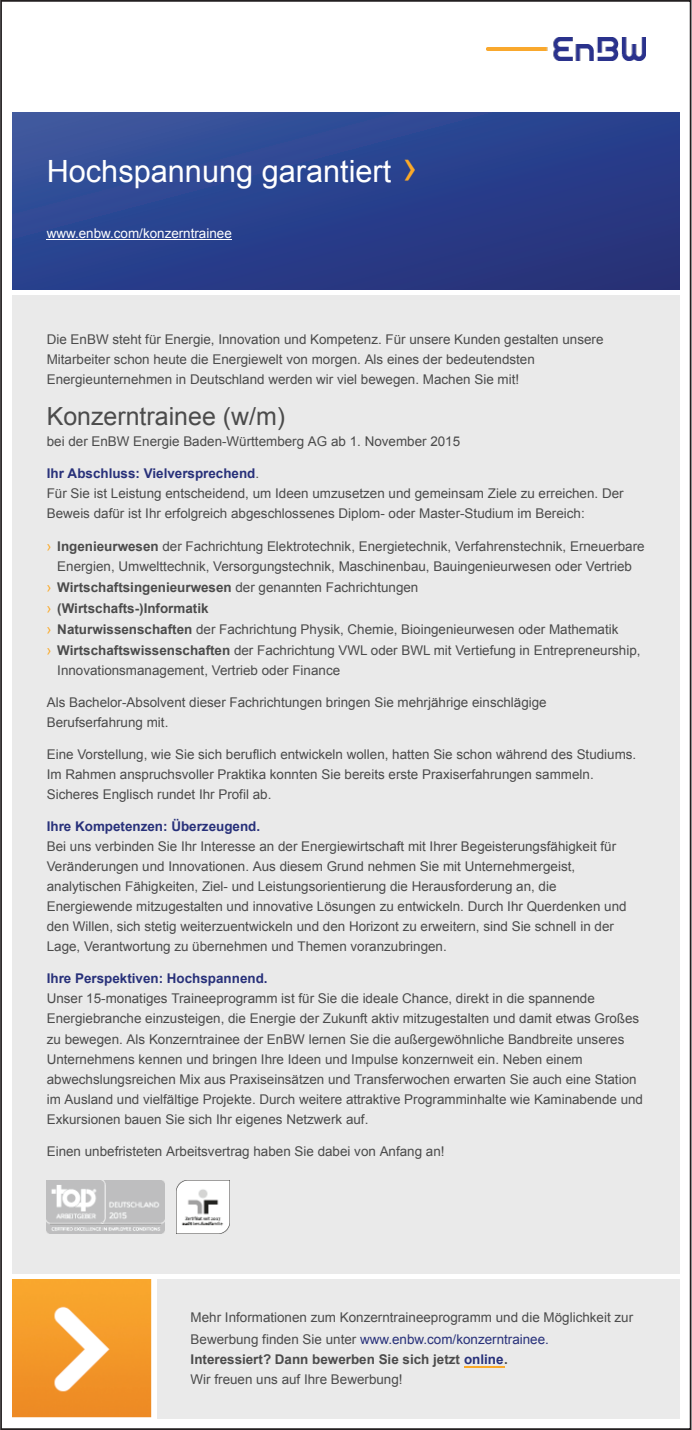
<style>
.page{position:relative;width:692px;height:1430px;background:#fff}
.page>*{position:absolute;margin:0;border:0;box-sizing:border-box;transform-origin:0 0}
.t1{font:30.62px "Arial";color:#fff}
.t2{font:24.85px "Arial";color:#4b4b4b}
.t3{font:13.47px/20.1px "Arial";color:#4b4b4b}
.t4{font:700 13.47px "Arial";color:#28317a}
.t5{font:13.47px "Arial";color:#fff}
.t6{font:700 13.47px "Arial";color:#4b4b4b}
.s1{font-size:46.02px;color:#faa928}
.s2{font-weight:700;color:#28317a}
.s3{font-size:14.35px;color:#faa928}
.s4{font-weight:700}
.s5{font-weight:400;font-size:14.35px;color:#faa928}
.s6{color:#28317a}
</style>
<div class="page">
<div style="left:12px;top:113px;width:667px;height:176px;background:linear-gradient(to right,#314d98,#263681)"></div>
<div style="left:12px;top:295px;width:667px;height:978px;background:#eaeaea"></div>
<div style="left:12px;top:1279px;width:667px;height:139px;background:#eaeaea"></div>
<img style="left:12px;top:1279px;width:144px;height:139px">
<img style="left:486px;top:38px;width:159px;height:23px">
<hr style="left:47px;top:239px;width:185px;height:1px;background:#fff">
<img style="left:47px;top:1180px;width:118px;height:53px">
<img style="left:176px;top:1180px;width:53px;height:53px">
<hr style="left:464px;top:1365px;width:40px;height:2px;background:#faa928">
<h1 class="t1" style="left:47px;top:151px;width:373px">Hochspannung garantiert <span class="s1">›</span></h1>
<p class="t5" style="left:47px;top:225px;width:186px">www.enbw.com/konzerntrainee</p>
<p class="t3" style="left:47px;top:329px;width:558px">Die EnBW steht für Energie, Innovation und Kompetenz. Für unsere Kunden gestalten unsere<br>Mitarbeiter schon heute die Energiewelt von morgen. Als eines der bedeutendsten<br>Energieunternehmen in Deutschland werden wir viel bewegen. Machen Sie mit!</p>
<h2 class="t2" style="left:47px;top:400px;width:240px">Konzerntrainee (w/m)</h2>
<p class="t3" style="left:47px;top:432px;width:415px">bei der EnBW Energie Baden-Württemberg AG ab 1. November 2015</p>
<p class="t3" style="left:47px;top:463px;width:578px"><span class="s2">Ihr Abschluss: Vielversprechend</span>.<br>Für Sie ist Leistung entscheidend, um Ideen umzusetzen und gemeinsam Ziele zu erreichen. Der<br>Beweis dafür ist Ihr erfolgreich abgeschlossenes Diplom- oder Master-Studium im Bereich:</p>
<p class="t3" style="left:47px;top:536px;width:599px"><span class="s3">›</span> <span class="s4">Ingenieurwesen</span> der Fachrichtung Elektrotechnik, Energietechnik, Verfahrenstechnik, Erneuerbare</p>
<p class="t3" style="left:57px;top:556px;width:576px">Energien, Umwelttechnik, Versorgungstechnik, Maschinenbau, Bauingenieurwesen oder Vertrieb</p>
<p class="t3" style="left:47px;top:577px;width:373px"><span class="s3">›</span> <span class="s4">Wirtschaftsingenieurwesen</span> der genannten Fachrichtungen</p>
<p class="t6" style="left:47px;top:599px;width:163px"><span class="s5">›</span> (Wirtschafts-)Informatik</p>
<p class="t3" style="left:47px;top:619px;width:573px"><span class="s3">›</span> <span class="s4">Naturwissenschaften</span> der Fachrichtung Physik, Chemie, Bioingenieurwesen oder Mathematik</p>
<p class="t3" style="left:47px;top:641px;width:595px"><span class="s3">›</span> <span class="s4">Wirtschaftswissenschaften</span> der Fachrichtung VWL oder BWL mit Vertiefung in Entrepreneurship,</p>
<p class="t3" style="left:57px;top:661px;width:284px">Innovationsmanagement, Vertrieb oder Finance</p>
<p class="t3" style="left:47px;top:692px;width:501px">Als Bachelor-Absolvent dieser Fachrichtungen bringen Sie mehrjährige einschlägige<br>Berufserfahrung mit.</p>
<p class="t3" style="left:47px;top:744px;width:591px">Eine Vorstellung, wie Sie sich beruflich entwickeln wollen, hatten Sie schon während des Studiums.<br>Im Rahmen anspruchsvoller Praktika konnten Sie bereits erste Praxiserfahrungen sammeln.<br>Sicheres Englisch rundet Ihr Profil ab.</p>
<p class="t4" style="left:47px;top:817px;width:215px">Ihre Kompetenzen: Überzeugend.</p>
<p class="t3" style="left:47px;top:836px;width:581px">Bei uns verbinden Sie Ihr Interesse an der Energiewirtschaft mit Ihrer Begeisterungsfähigkeit für Veränderungen und Innovationen. Aus diesem Grund nehmen Sie mit Unternehmergeist, analytischen Fähigkeiten, Ziel- und Leistungsorientierung die Herausforderung an, die Energiewende mitzugestalten und innovative Lösungen zu entwickeln. Durch Ihr Querdenken und den Willen, sich stetig weiterzuentwickeln und den Horizont zu erweitern, sind Sie schnell in der Lage, Verantwortung zu übernehmen und Themen voranzubringen.</p>
<p class="t4" style="left:47px;top:969px;width:222px">Ihre Perspektiven: Hochspannend.</p>
<p class="t3" style="left:47px;top:988px;width:597px">Unser 15-monatiges Traineeprogramm ist für Sie die ideale Chance, direkt in die spannende Energiebranche einzusteigen, die Energie der Zukunft aktiv mitzugestalten und damit etwas Großes zu bewegen. Als Konzerntrainee der EnBW lernen Sie die außergewöhnliche Bandbreite unseres Unternehmens kennen und bringen Ihre Ideen und Impulse konzernweit ein. Neben einem abwechslungsreichen Mix aus Praxiseinsätzen und Transferwochen erwarten Sie auch eine Station im Ausland und vielfältige Projekte. Durch weitere attraktive Programminhalte wie Kaminabende und Exkursionen bauen Sie sich Ihr eigenes Netzwerk auf.</p>
<p class="t3" style="left:47px;top:1141px;width:399px">Einen unbefristeten Arbeitsvertrag haben Sie dabei von Anfang an!</p>
<p class="t3" style="left:191px;top:1307px;width:444px">Mehr Informationen zum Konzerntraineeprogramm und die Möglichkeit zur Bewerbung finden Sie unter <span class="s6">www.enbw.com/konzerntrainee.<br></span><span class="s4">Interessiert? Dann bewerben Sie sich jetzt</span> <span class="s2">online</span><span class="s4">.<br></span>Wir freuen uns auf Ihre Bewerbung!</p>
</div>
